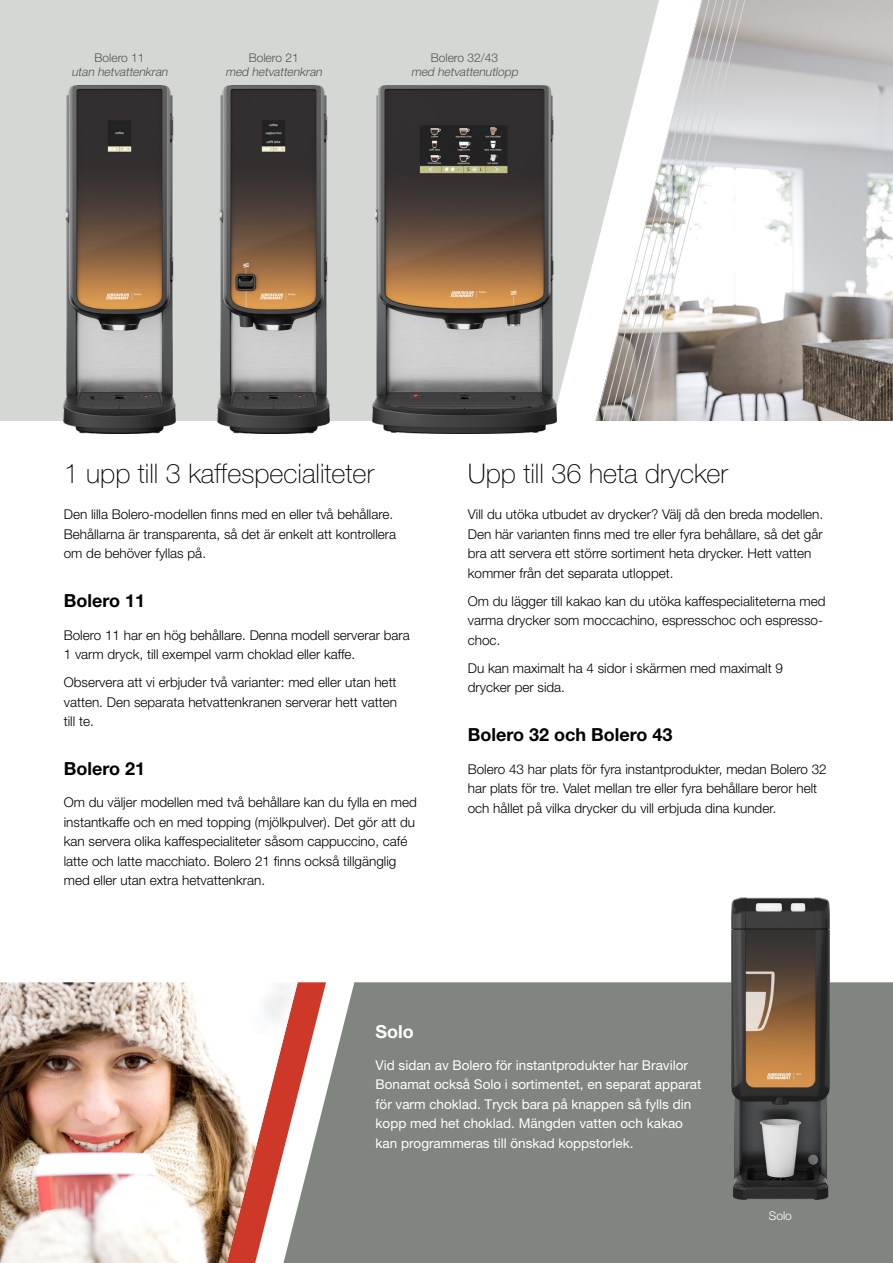
<style>
.page{position:relative;width:893px;height:1263px;background:#fff}
.page>*{position:absolute;margin:0;border:0;box-sizing:border-box;transform-origin:0 0}
.t1{font:100 27px "Helvetica Neue LT Pro";color:#000}
.t2{font:700 18px "Helvetica Neue LT Pro";color:#000}
.t3{font:700 18px "Helvetica Neue LT Pro";color:#fff}
.t4{font:300 13.5px/19.5px "Helvetica Neue LT Pro";color:#000}
.t5{font:13.5px/19.5px "Helvetica Neue LT Pro";color:#fff}
.t6{font:italic 300 12px "Helvetica Neue LT Pro";color:#525652}
.t7{font:300 12px "Helvetica Neue LT Pro";color:#525652}
.t8{font:300 12px "Helvetica Neue LT Pro";color:#fff}
</style>
<div class="page">
<div style="left:0;top:0;width:595px;height:421px;background:#d4d7d4"></div>
<div style="left:298px;top:982px;width:594px;height:281px;background:#808580"></div>
<img style="left:0;top:982px;width:298px;height:281px">
<svg style="left:892px;top:982px;width:1px;height:281px"></svg>
<img style="left:748px;top:0;width:145px;height:421px">
<svg style="left:595px;top:0;width:7px;height:421px"></svg>
<svg style="left:602px;top:0;width:7px;height:421px"></svg>
<svg style="left:609px;top:0;width:7px;height:421px"></svg>
<svg style="left:616px;top:0;width:7px;height:421px"></svg>
<svg style="left:623px;top:0;width:7px;height:421px"></svg>
<svg style="left:630px;top:0;width:7px;height:421px"></svg>
<svg style="left:637px;top:0;width:111px;height:421px"></svg>
<img style="left:64px;top:85px;width:111px;height:349px">
<img style="left:218px;top:85px;width:112px;height:349px">
<img style="left:372px;top:85px;width:185px;height:349px">
<img style="left:731px;top:897px;width:98px;height:302px">
<p class="t7" style="left:95px;top:50px;width:52px">Bolero 11</p>
<p class="t6" style="left:71px;top:65px;width:100px">utan hetvattenkran</p>
<p class="t7" style="left:249px;top:50px;width:52px">Bolero 21</p>
<p class="t6" style="left:225px;top:65px;width:101px">med hetvattenkran</p>
<p class="t7" style="left:431px;top:50px;width:69px">Bolero 32/43</p>
<p class="t6" style="left:411px;top:65px;width:111px">med hetvattenutlopp</p>
<h1 class="t1" style="left:64px;top:457px;width:312px">1 upp till 3 kaffespecialiteter</h1>
<p class="t4" style="left:64px;top:504px;width:334px">Den lilla Bolero-modellen finns med en eller två behållare.<br>Behållarna är transparenta, så det är enkelt att kontrollera om de behöver fyllas på.</p>
<h2 class="t2" style="left:64px;top:589px;width:83px">Bolero 11</h2>
<p class="t4" style="left:64px;top:625px;width:347px">Bolero 11 har en hög behållare. Denna modell serverar bara<br>1 varm dryck, till exempel varm choklad eller kaffe.</p>
<p class="t4" style="left:64px;top:672px;width:335px;text-align:justify">Observera att vi erbjuder två varianter: med eller utan hett vatten. Den separata hetvattenkranen serverar hett vatten till te.</p>
<h2 class="t2" style="left:64px;top:757px;width:83px">Bolero 21</h2>
<p class="t4" style="left:64px;top:792px;width:355px">Om du väljer modellen med två behållare kan du fylla en med instantkaffe och en med topping (mjölkpulver). Det gör att du kan servera olika kaffespecialiteter såsom cappuccino, café latte och latte macchiato. Bolero 21 finns också tillgänglig med eller utan extra hetvattenkran.</p>
<h1 class="t1" style="left:468px;top:457px;width:262px">Upp till 36 heta drycker</h1>
<p class="t4" style="left:468px;top:504px;width:357px">Vill du utöka utbudet av drycker? Välj då den breda modellen.<br>Den här varianten finns med tre eller fyra behållare, så det går bra att servera ett större sortiment heta drycker. Hett vatten kommer från det separata utloppet.</p>
<p class="t4" style="left:468px;top:591px;width:359px">Om du lägger till kakao kan du utöka kaffespecialiteterna med varma drycker som moccachino, espresschoc och espresso&shy;choc.</p>
<p class="t4" style="left:468px;top:658px;width:317px">Du kan maximalt ha 4 sidor i skärmen med maximalt 9 drycker per sida.</p>
<h2 class="t2" style="left:468px;top:723px;width:206px">Bolero 32 och Bolero 43</h2>
<p class="t4" style="left:468px;top:759px;width:360px">Bolero 43 har plats för fyra instantprodukter, medan Bolero 32 har plats för tre. Valet mellan tre eller fyra behållare beror helt och hållet på vilka drycker du vill erbjuda dina kunder.</p>
<h2 class="t3" style="left:376px;top:1020px;width:40px">Solo</h2>
<p class="t5" style="left:376px;top:1055px;width:327px">Vid sidan av Bolero för instantprodukter har Bravilor Bonamat också Solo i sortimentet, en separat apparat för varm choklad. Tryck bara på knappen så fylls din kopp med het choklad. Mängden vatten och kakao kan programmeras till önskad koppstorlek.</p>
<p class="t8" style="left:769px;top:1209px;width:25px">Solo</p>
</div>
